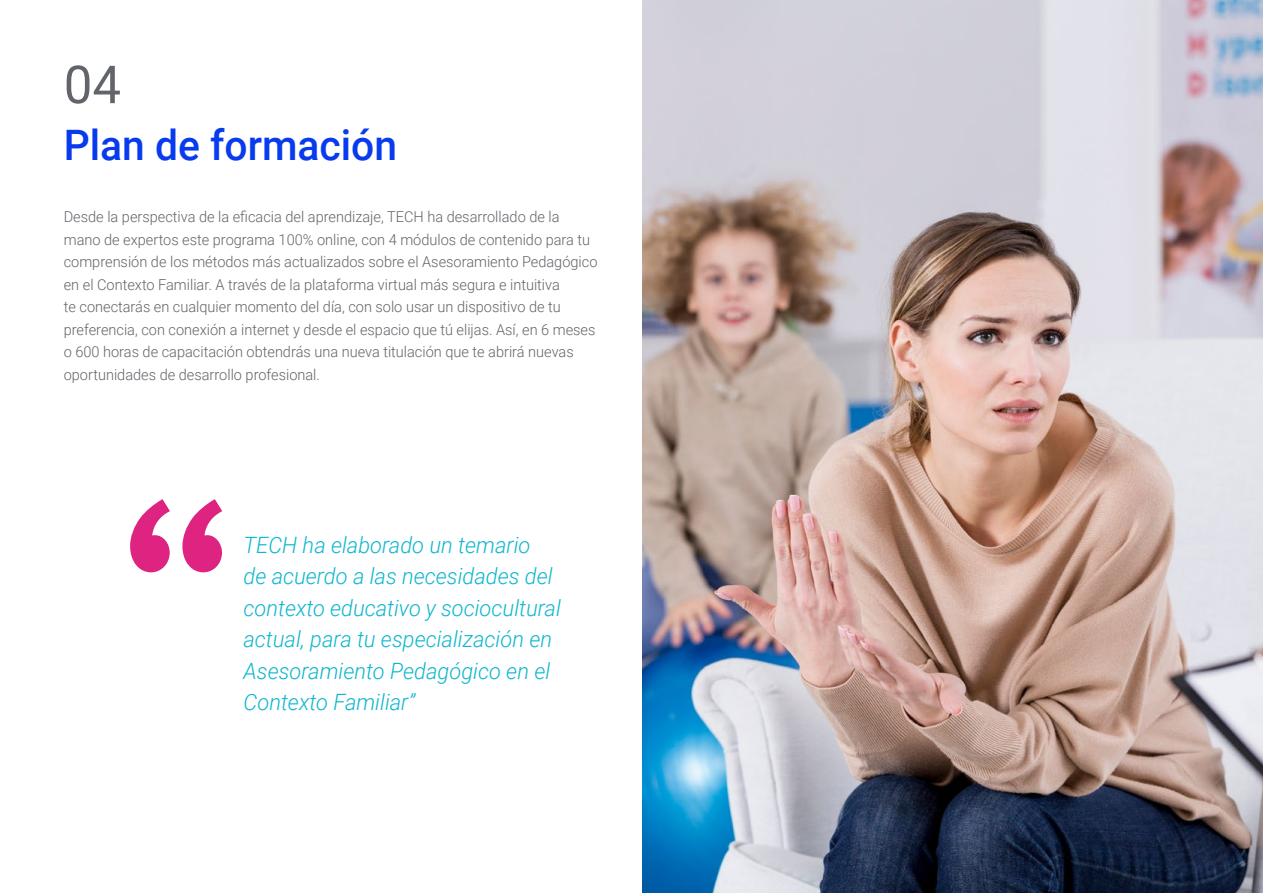
<style>
.page{position:relative;width:1263px;height:893px;background:#fff}
.page>*{position:absolute;margin:0;border:0;box-sizing:border-box;transform-origin:0 0}
.t1{font:52.5px "Roboto";color:#61646a}
.t2{font:500 42px "Roboto";color:#083bee}
.t3{font:italic 300 22.5px/31.5px "Roboto";color:#0fb6cf}
.t4{font:300 15px/22.5px "Roboto";color:#61646a}
</style>
<div class="page">
<svg style="left:130px;top:499px;width:92px;height:73px"></svg>
<img style="left:642px;top:0;width:621px;height:893px">
<h1 class="t1" style="left:64px;top:48px;width:59px">04</h1>
<h2 class="t2" style="left:64px;top:115px;width:335px">Plan de formación</h2>
<p class="t4" style="left:64px;top:205px;width:535px">Desde la perspectiva de la eficacia del aprendizaje, TECH ha desarrollado de la mano de expertos este programa 100% online, con 4 módulos de contenido para tu comprensión de los métodos más actualizados sobre el Asesoramiento Pedagógico en el Contexto Familiar. A través de la plataforma virtual más segura e intuitiva<br>te conectarás en cualquier momento del día, con solo usar un dispositivo de tu preferencia, con conexión a internet y desde el espacio que tú elijas. Así, en 6 meses o 600 horas de capacitación obtendrás una nueva titulación que te abrirá nuevas oportunidades de desarrollo profesional.</p>
<h3 class="t3" style="left:243px;top:528px;width:319px">TECH ha elaborado un temario<br>de acuerdo a las necesidades del contexto educativo y sociocultural actual, para tu especialización en<br>Asesoramiento Pedagógico en el<br>Contexto Familiar”</h3>
</div>
